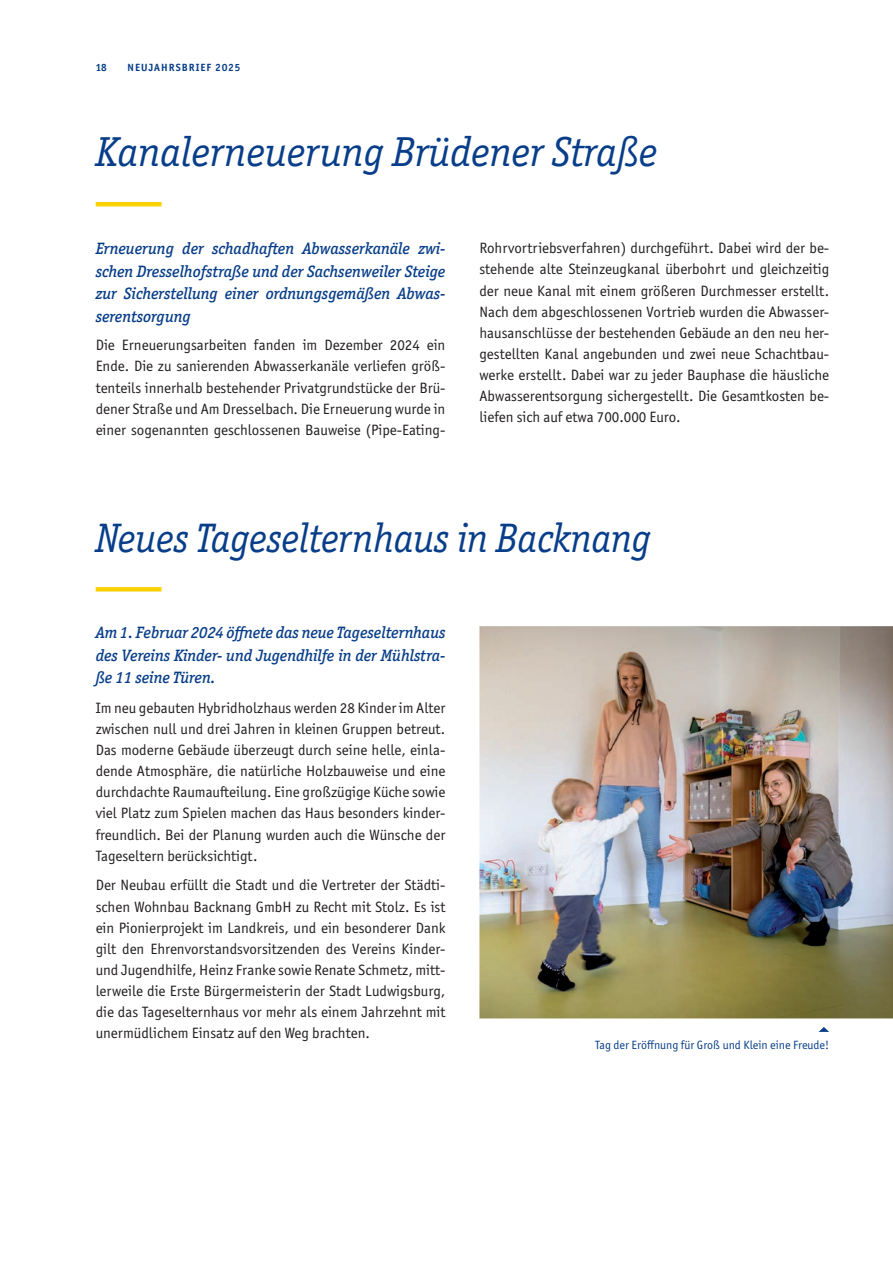
<style>
.page{position:relative;width:893px;height:1263px;background:#fff}
.page>*{position:absolute;margin:0;border:0;box-sizing:border-box;transform-origin:0 0}
.t1{font:italic 42px "Officina Serif ITC Pro";color:#083e89}
.t2{font:italic 41.25px "Officina Serif ITC Pro";letter-spacing:-.005em;color:#083e89}
.t3{font:italic 500 16.5px/22.5px "Officina Serif ITC Pro";color:#083e89;text-align:justify}
.t4{font:15px/21.1px "Officina Sans ITC Pro";color:#231f20;text-align:justify}
.t5{font:12px "Officina Sans ITC Pro";color:#083e89}
.t6{font:700 10.5px "Officina Sans ITC Pro";letter-spacing:.1em;color:#083e89}
</style>
<div class="page">
<img style="left:479px;top:626px;width:414px;height:392px">
<svg style="left:819px;top:1027px;width:10px;height:5px"></svg>
<svg style="left:96px;top:587px;width:66px;height:4px"></svg>
<hr style="left:96px;top:202px;width:66px;height:4px;background:#fed105">
<p class="t6" style="left:96px;top:61px;width:13px">18</p>
<p class="t6" style="left:128px;top:61px;width:114px">NEUJAHRSBRIEF 2025</p>
<h1 class="t1" style="left:96px;top:128px;width:563px">Kanalerneuerung Brüdener Straße</h1>
<p class="t3" style="left:96px;top:237px;width:351px">Erneuerung der schadhaften Abwasserkanäle zwi&shy;schen Dresselhofstraße und der Sachsenweiler Steige zur Sicherstellung einer ordnungsgemäßen Abwas&shy;serentsorgung</p>
<p class="t4" style="left:96px;top:335px;width:351px">Die Erneuerungsarbeiten fanden im Dezember 2024 ein Ende. Die zu sanierenden Abwasserkanäle verliefen größ&shy;tenteils innerhalb bestehender Privatgrundstücke der Brü&shy;dener Straße und Am Dresselbach. Die Erneuerung wurde in einer sogenannten geschlossenen Bauweise (Pipe-Eating-</p>
<p class="t4" style="left:479px;top:238px;width:351px">Rohrvortriebsverfahren) durchgeführt. Dabei wird der be&shy;stehende alte Steinzeugkanal überbohrt und gleichzeitig der neue Kanal mit einem größeren Durchmesser erstellt.<br>Nach dem abgeschlossenen Vortrieb wurden die Abwasser&shy;hausanschlüsse der bestehenden Gebäude an den neu her&shy;gestellten Kanal angebunden und zwei neue Schachtbau&shy;werke erstellt. Dabei war zu jeder Bauphase die häusliche Abwasserentsorgung sichergestellt. Die Gesamtkosten be&shy;liefen sich auf etwa 700.000 Euro.</p>
<h2 class="t2" style="left:96px;top:514px;width:557px">Neues Tageselternhaus in Backnang</h2>
<p class="t3" style="left:96px;top:621px;width:351px">Am 1. Februar 2024 öffnete das neue Tageselternhaus des Vereins Kinder- und Jugendhilfe in der Mühlstra&shy;ße 11 seine Türen.</p>
<p class="t4" style="left:96px;top:697px;width:351px">Im neu gebauten Hybridholzhaus werden 28 Kinder im Alter zwischen null und drei Jahren in kleinen Gruppen betreut.<br>Das moderne Gebäude überzeugt durch seine helle, einla&shy;dende Atmosphäre, die natürliche Holzbauweise und eine durchdachte Raumaufteilung. Eine großzügige Küche sowie viel Platz zum Spielen machen das Haus besonders kinder&shy;freundlich. Bei der Planung wurden auch die Wünsche der Tageseltern berücksichtigt.</p>
<p class="t4" style="left:96px;top:875px;width:351px">Der Neubau erfüllt die Stadt und die Vertreter der Städti&shy;schen Wohnbau Backnang GmbH zu Recht mit Stolz. Es ist ein Pionierprojekt im Landkreis, und ein besonderer Dank gilt den Ehrenvorstandsvorsitzenden des Vereins Kinder&shy;und Jugendhilfe, Heinz Franke sowie Renate Schmetz, mitt&shy;lerweile die Erste Bürgermeisterin der Stadt Ludwigsburg, die das Tageselternhaus vor mehr als einem Jahrzehnt mit unermüdlichem Einsatz auf den Weg brachten.</p>
<p class="t5" style="left:595px;top:1038px;width:235px">Tag der Eröffnung für Groß und Klein eine Freude!</p>
</div>
